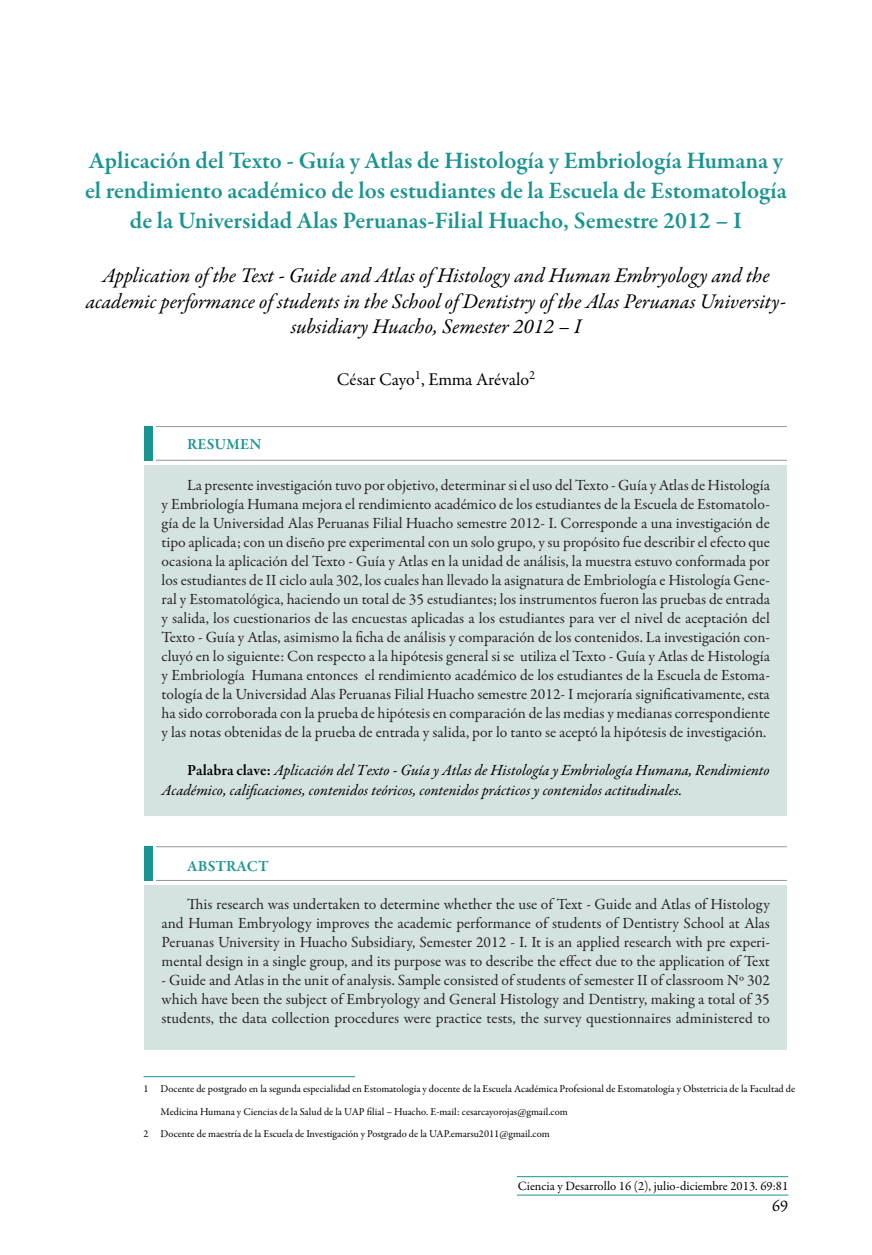
<style>
.page{position:relative;width:872px;height:1255px;background:#fff}
.page>*{position:absolute;margin:0;border:0;box-sizing:border-box;transform-origin:0 0}
.t1{font:600 24px/30px "Garamond Premr Pro";color:#1a9490;text-align:center}
.t2{font:italic 21px/25.2px "Garamond Premr Pro";color:#000;text-align:center}
.t3{font:18px "Garamond Premr Pro";letter-spacing:-.005em;color:#000}
.t4{font:16.5px "Garamond Premr Pro";color:#000}
.t5{font:15.6px/19px "Garamond Premr Pro";color:#292526;text-align:justify}
.t6{font:italic 15.6px/19px "Garamond Premr Pro";color:#000}
.t7{font:600 15.6px "Garamond Premr Pro";letter-spacing:.005em;color:#1a9490}
.t8{font:12.75px "Garamond Premr Pro";color:#000}
.t9{font:10.5px "Garamond Premr Pro";color:#000}
.s1{font-weight:600;font-style:normal}
</style>
<div class="page">
<hr style="left:517px;top:1194px;width:271px;height:1px;background:#1a9490">
<hr style="left:517px;top:1176px;width:271px;height:1px;background:#1a9490">
<div style="left:144px;top:465px;width:643px;height:350px;background:#d5e2e2"></div>
<div style="left:144px;top:426px;width:8px;height:34px;background:#1a9490"></div>
<hr style="left:156px;top:426px;width:631px;height:1px;background:#939598">
<hr style="left:156px;top:460px;width:631px;height:1px;background:#939598">
<div style="left:144px;top:885px;width:643px;height:164px;background:#d5e2e2"></div>
<div style="left:144px;top:846px;width:8px;height:34px;background:#1a9490"></div>
<hr style="left:156px;top:846px;width:631px;height:1px;background:#939598">
<hr style="left:156px;top:880px;width:631px;height:1px;background:#939598">
<hr style="left:144px;top:1076px;width:211px;height:1px;background:#1a9490">
<h1 class="t1" style="left:85px;top:146px;width:703px">Aplicación del Texto - Guía y Atlas de Histología y Embriología Humana y el rendimiento académico de los estudiantes de la Escuela de Estomatología de la Universidad Alas Peruanas-Filial Huacho, Semestre 2012 – I</h1>
<h2 class="t2" style="left:86px;top:264px;width:701px">Application of the Text - Guide and Atlas of Histology and Human Embryology and the academic performance of students in the School of Dentistry of the Alas Peruanas University&shy;subsidiary Huacho, Semester 2012 – I</h2>
<p class="t3" style="left:337px;top:368px;width:200px">César Cayo<sup>1</sup>, Emma Arévalo<sup>2</sup></p>
<p class="t7" style="left:187px;top:435px;width:76px">RESUMEN</p>
<p class="t5" style="left:162px;top:475px;width:610px;text-indent:26px">La presente investigación tuvo por objetivo, determinar si el uso del Texto - Guía y Atlas de Histología y Embriología Humana mejora el rendimiento académico de los estudiantes de la Escuela de Estomatolo&shy;gía de la Universidad Alas Peruanas Filial Huacho semestre 2012- I. Corresponde a una investigación de tipo aplicada; con un diseño pre experimental con un solo grupo, y su propósito fue describir el efecto que ocasiona la aplicación del Texto - Guía y Atlas en la unidad de análisis, la muestra estuvo conformada por los estudiantes de II ciclo aula 302, los cuales han llevado la asignatura de Embriología e Histología Gene&shy;ral y Estomatológica, haciendo un total de 35 estudiantes; los instrumentos fueron las pruebas de entrada y salida, los cuestionarios de las encuestas aplicadas a los estudiantes para ver el nivel de aceptación del Texto - Guía y Atlas, asimismo la ficha de análisis y comparación de los contenidos. La investigación con&shy;cluyó en lo siguiente: Con respecto a la hipótesis general si se utiliza el Texto - Guía y Atlas de Histología y Embriología Humana entonces el rendimiento académico de los estudiantes de la Escuela de Estoma&shy;tología de la Universidad Alas Peruanas Filial Huacho semestre 2012- I mejoraría significativamente, esta ha sido corroborada con la prueba de hipótesis en comparación de las medias y medianas correspondiente y las notas obtenidas de la prueba de entrada y salida, por lo tanto se aceptó la hipótesis de investigación.</p>
<p class="t6" style="left:162px;top:761px;width:610px;text-indent:26px"><span class="s1">Palabra clave:</span> Aplicación del Texto - Guía y Atlas de Histología y Embriología Humana, Rendimiento<br>Académico, calificaciones, contenidos teóricos, contenidos prácticos y contenidos actitudinales.</p>
<p class="t7" style="left:187px;top:856px;width:83px">ABSTRACT</p>
<p class="t5" style="left:162px;top:894px;width:610px;text-indent:26px">This research was undertaken to determine whether the use of Text - Guide and Atlas of Histology and Human Embryology improves the academic performance of students of Dentistry School at Alas Peruanas University in Huacho Subsidiary, Semester 2012 - I. It is an applied research with pre experi&shy;mental design in a single group, and its purpose was to describe the effect due to the application of Text</p>
<p class="t5" style="left:162px;top:970px;width:610px">- Guide and Atlas in the unit of analysis. Sample consisted of students of semester II of classroom Nº 302 which have been the subject of Embryology and General Histology and Dentistry, making a total of 35 students, the data collection procedures were practice tests, the survey questionnaires administered to</p>
<p class="t9" style="left:144px;top:1082px;width:653px">1 Docente de postgrado en la segunda especialidad en Estomatología y docente de la Escuela Académica Profesional de Estomatología y Obstetricia de la Facultad de</p>
<p class="t9" style="left:161px;top:1104px;width:409px">Medicina Humana y Ciencias de la Salud de la UAP filial – Huacho. E-mail: cesarcayorojas@gmail.com</p>
<p class="t9" style="left:144px;top:1127px;width:408px">2 Docente de maestría de la Escuela de Investigación y Postgrado de la UAP.emarsu2011@gmail.com</p>
<p class="t8" style="left:518px;top:1177px;width:272px">Ciencia y Desarrollo 16 (2), julio-diciembre 2013. 69:81</p>
<p class="t4" style="left:772px;top:1196px;width:18px">69</p>
</div>
